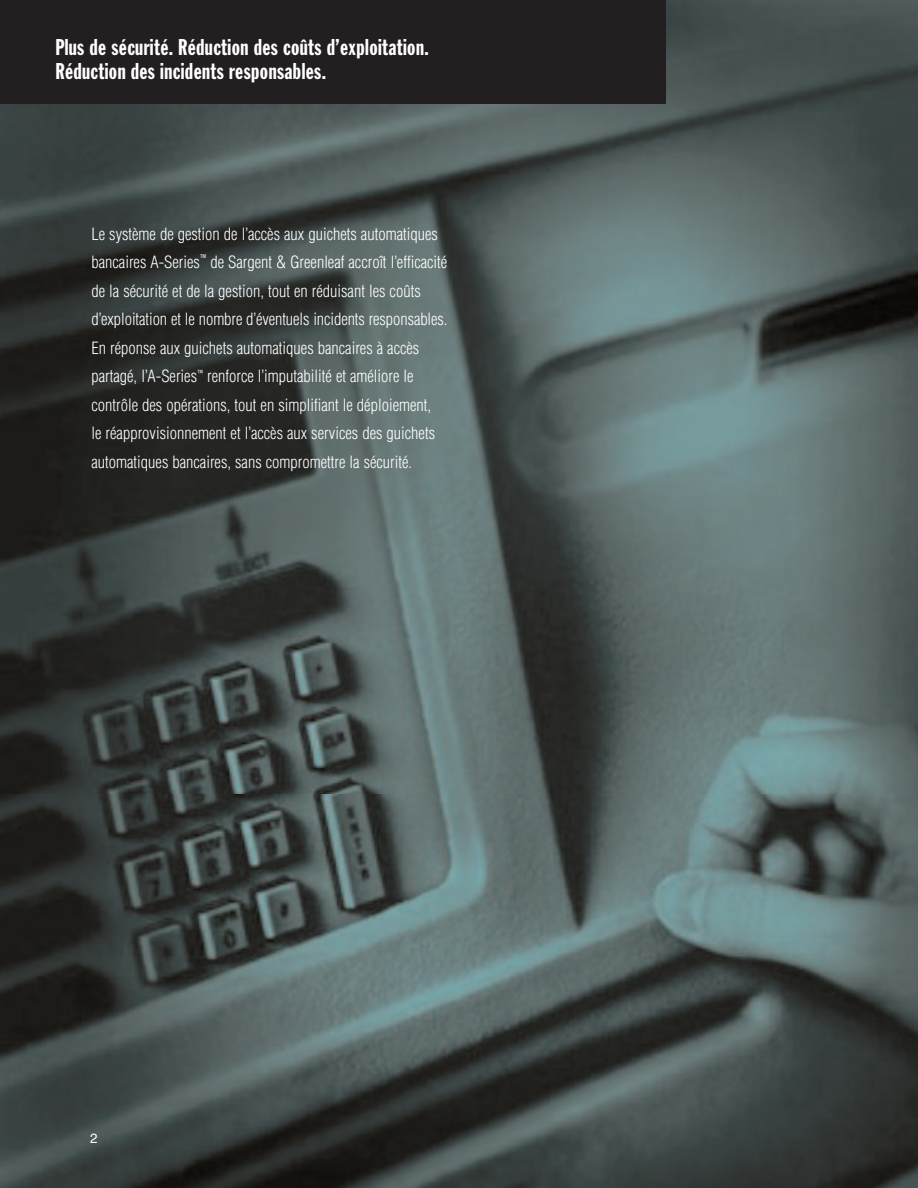
<style>
.page{position:relative;width:918px;height:1188px;background:#fff}
.page>*{position:absolute;margin:0;border:0;box-sizing:border-box;transform-origin:0 0}
.t1{font:22.5px/24px "Franklin Gothic Extra Cond";letter-spacing:.02em;color:#fff}
.t2{font:300 condensed 16.5px/28.5px "Helvetica";color:#fff}
.t3{font:13.5px "Helvetica";color:#fff}
.s1{font-size:15.75px}
</style>
<div class="page">
<img style="left:0;top:0;width:918px;height:1188px">
<div style="left:0;top:0;width:666px;height:103px;background:#231f20"></div>
<h1 class="t1" style="left:56px;top:37px;width:375px">Plus de sécurité. Réduction des coûts d’exploitation.<br>Réduction des incidents responsables.</h1>
<p class="t2" style="left:91px;top:220px;width:358px">Le système de gestion de l’accès aux guichets automatiques bancaires A-Series<sup>™</sup> de Sargent &amp; Greenleaf accroît l’efficacité de la sécurité et de la gestion, tout en réduisant les coûts d’exploitation et le nombre d’éventuels incidents responsables.<br>En réponse aux guichets automatiques bancaires à accès partagé, l’A-Series<sup>™</sup> renforce l’imputabilité et améliore le contrôle des opérations, tout en simplifiant le déploiement,<br>le réapprovisionnement et l’accès aux services des guichets automatiques bancaires, sans compromettre la sécurité<span class="s1">.</span></p>
<p class="t3" style="left:90px;top:1133px;width:9px">2</p>
</div>
